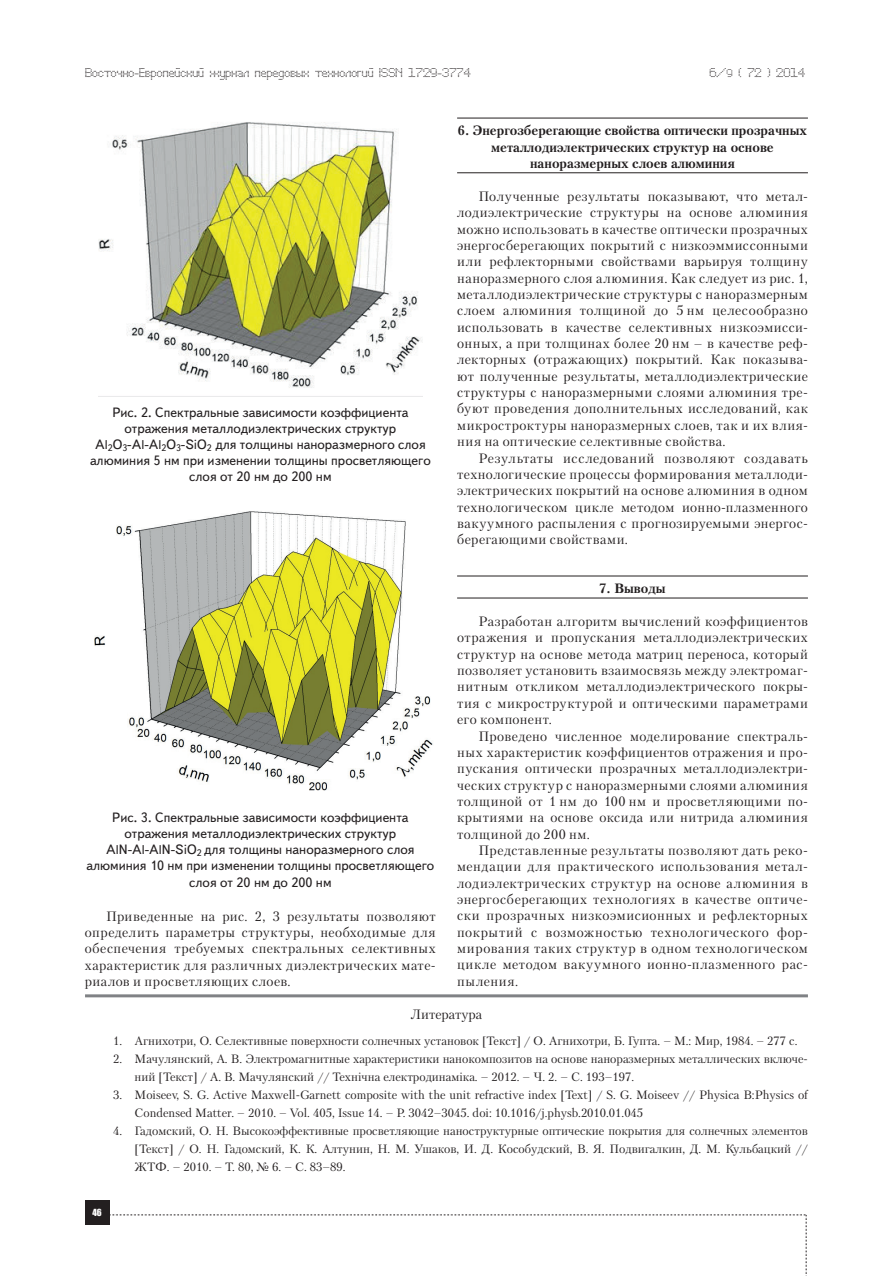
<style>
.page{position:relative;width:893px;height:1276px;background:#fff}
.page>*{position:absolute;margin:0;border:0;box-sizing:border-box;transform-origin:0 0}
.t1{font:13.5px/16.4px "Petersburg C";letter-spacing:.04em;color:#231f20;text-align:justify}
.t2{font:13.5px/16.2px "Text Book C";color:#231f20;text-align:center}
.t3{font:700 13.5px/16.4px "Petersburg C";color:#231f20;text-align:center}
.t4{font:13.5px "Petersburg C";letter-spacing:.02em;color:#231f20}
.t5{font:13.5px "Petersburg C";color:#231f20}
.t6{font:12px/18px "Petersburg C";color:#231f20}
.t7{font:12px "Perfo";letter-spacing:.015em;color:#231f20}
.t8{font:9px "Impact";color:#fff}
.s1{font-size:10.5px}
</style>
<div class="page">
<div style="left:85px;top:1200px;width:24px;height:25px;background:#231f20"></div>
<svg style="left:109px;top:1214px;width:698px;height:62px"></svg>
<hr style="left:457px;top:118px;width:351px;height:1px;background:#231f20">
<hr style="left:457px;top:172px;width:351px;height:1px;background:#231f20">
<hr style="left:457px;top:575px;width:351px;height:1px;background:#231f20">
<hr style="left:457px;top:597px;width:351px;height:1px;background:#231f20">
<img style="left:99px;top:122px;width:323px;height:275px">
<img style="left:94px;top:511px;width:339px;height:280px">
<hr style="left:85px;top:994px;width:723px;height:3px;background:#808285">
<p class="t7" style="left:85px;top:65px;width:387px">Восточно-Европейский журнал передовых технологий ISSN 1729-3774</p>
<p class="t7" style="left:709px;top:65px;width:97px">6/<span class="s1">9</span> ( 72 ) 2014</p>
<p class="t3" style="left:458px;top:122px;width:351px">6. Энергозберегающие свойства оптически прозрачных металлодиэлектрических структур на основе наноразмерных слоев алюминия</p>
<p class="t1" style="left:478px;top:188px;width:331px">Полученные результаты показывают, что метал-</p>
<p class="t1" style="left:457px;top:204px;width:352px">лодиэлектрические структуры на основе алюминия</p>
<p class="t1" style="left:457px;top:220px;width:352px">можно использовать в качестве оптически прозрачных</p>
<p class="t1" style="left:457px;top:237px;width:352px">энергосберегающих покрытий с низкоэммиссонными</p>
<p class="t1" style="left:457px;top:253px;width:352px">или рефлекторными свойствами варьируя толщину</p>
<p class="t1" style="left:457px;top:270px;width:352px">наноразмерного слоя алюминия. Как следует из рис. 1,</p>
<p class="t1" style="left:457px;top:286px;width:352px">металлодиэлектрические структуры с наноразмерным</p>
<p class="t1" style="left:457px;top:302px;width:352px">слоем алюминия толщиной до 5 нм целесообразно</p>
<p class="t1" style="left:457px;top:319px;width:352px">использовать в качестве селективных низкоэмисси-</p>
<p class="t1" style="left:457px;top:335px;width:352px">онных, а при толщинах более 20 нм – в качестве реф-</p>
<p class="t1" style="left:457px;top:351px;width:352px">лекторных (отражающих) покрытий. Как показыва-</p>
<p class="t1" style="left:457px;top:368px;width:352px">ют полученные результаты, металлодиэлектрические</p>
<p class="t1" style="left:457px;top:384px;width:352px">структуры с наноразмерными слоями алюминия тре-</p>
<p class="t1" style="left:457px;top:400px;width:352px">буют проведения дополнительных исследований, как</p>
<p class="t1" style="left:457px;top:417px;width:352px">микростроктуры наноразмерных слоев, так и их влия-</p>
<p class="t1" style="left:457px;top:433px;width:270px">ния на оптические селективные свойства.</p>
<p class="t1" style="left:478px;top:449px;width:331px">Результаты исследований позволяют создавать</p>
<p class="t1" style="left:457px;top:466px;width:352px">технологические процессы формирования металлоди-</p>
<p class="t1" style="left:457px;top:482px;width:352px">электрических покрытий на основе алюминия в одном</p>
<p class="t1" style="left:457px;top:498px;width:352px">технологическом цикле методом ионно-плазменного</p>
<p class="t1" style="left:457px;top:515px;width:352px">вакуумного распыления с прогнозируемыми энергос-</p>
<p class="t1" style="left:457px;top:531px;width:172px">берегающими свойствами.</p>
<p class="t3" style="left:599px;top:580px;width:68px">7. Выводы</p>
<p class="t1" style="left:478px;top:613px;width:331px">Разработан алгоритм вычислений коэффициентов</p>
<p class="t1" style="left:457px;top:629px;width:352px">отражения и пропускания металлодиэлектрических</p>
<p class="t1" style="left:457px;top:646px;width:352px">структур на основе метода матриц переноса, который</p>
<p class="t1" style="left:457px;top:662px;width:352px">позволяет установить взаимосвязь между электромаг-</p>
<p class="t1" style="left:457px;top:678px;width:352px">нитным откликом металлодиэлектрического покры-</p>
<p class="t1" style="left:457px;top:695px;width:352px">тия с микроструктурой и оптическими параметрами</p>
<p class="t4" style="left:457px;top:711px;width:96px">его компонент.</p>
<p class="t1" style="left:478px;top:727px;width:331px">Проведено численное моделирование спектраль-</p>
<p class="t1" style="left:457px;top:744px;width:352px">ных характеристик коэффициентов отражения и про-</p>
<p class="t1" style="left:457px;top:760px;width:352px">пускания оптически прозрачных металлодиэлектри-</p>
<p class="t1" style="left:457px;top:776px;width:352px">ческих структур с наноразмерными слоями алюминия</p>
<p class="t1" style="left:457px;top:793px;width:352px">толщиной от 1 нм до 100 нм и просветляющими по-</p>
<p class="t1" style="left:457px;top:809px;width:352px">крытиями на основе оксида или нитрида алюминия</p>
<p class="t1" style="left:457px;top:825px;width:134px">толщиной до 200 нм.</p>
<p class="t1" style="left:478px;top:842px;width:331px">Представленные результаты позволяют дать реко-</p>
<p class="t1" style="left:457px;top:858px;width:352px">мендации для практического использования метал-</p>
<p class="t1" style="left:457px;top:874px;width:352px">лодиэлектрических структур на основе алюминия в</p>
<p class="t1" style="left:457px;top:891px;width:352px">энергосберегающих технологиях в качестве оптиче-</p>
<p class="t1" style="left:457px;top:907px;width:352px">ски прозрачных низкоэмисионных и рефлекторных</p>
<p class="t1" style="left:457px;top:923px;width:352px">покрытий с возможностью технологического фор-</p>
<p class="t1" style="left:457px;top:940px;width:352px">мирования таких структур в одном технологическом</p>
<p class="t1" style="left:457px;top:956px;width:352px">цикле методом вакуумного ионно-плазменного рас-</p>
<p class="t1" style="left:457px;top:972px;width:63px">пыления.</p>
<p class="t5" style="left:411px;top:1006px;width:73px">Литература</p>
<p class="t6" style="left:113px;top:1031px;width:686px">1. Агнихотри, О. Селективные поверхности солнечных установок [Текст] / О. Агнихотри, Б. Гупта. – М.: Мир, 1984. – 277 с.</p>
<p class="t6" style="left:135px;top:1049px;width:675px;text-indent:-21px">2. Мачулянский, А. В. Электромагнитные характеристики нанокомпозитов на основе наноразмерных металлических включе&shy;ний [Текст] / А. В. Мачулянский // Технічна електродинаміка. – 2012. – Ч. 2. – С. 193–197.</p>
<p class="t6" style="left:135px;top:1085px;width:675px;text-indent:-21px">3. Moiseev, S. G. Active Maxwell-Garnett composite with the unit refractive index [Text] / S. G. Moiseev // Physica B:Physics of<br>Condensed Matter. – 2010. – Vol. 405, Issue 14. – P. 3042–3045. doi: 10.1016/j.physb.2010.01.045</p>
<p class="t6" style="left:135px;top:1121px;width:675px;text-align:justify;text-indent:-21px">4. Гадомский, О. Н. Высокоэффективные просветляющие наноструктурные оптические покрытия для солнечных элементов [Текст] / О. Н. Гадомский, К. К. Алтунин, Н. М. Ушаков, И. Д. Кособудский, В. Я. Подвигалкин, Д. М. Кульбацкий // ЖТФ. – 2010. – Т. 80, № 6. – С. 83–89.</p>
<p class="t2" style="left:90px;top:404px;width:342px">Рис. 2. Спектральные зависимости коэффициента отражения металлодиэлектрических структур Al<sub>2</sub>O<sub>3</sub>-Al-Al<sub>2</sub>O<sub>3</sub>-SiO<sub>2</sub> для толщины наноразмерного слоя алюминия 5 нм при изменении толщины просветляющего слоя от 20 нм до 200 нм</p>
<p class="t2" style="left:87px;top:809px;width:349px">Рис. 3. Спектральные зависимости коэффициента отражения металлодиэлектрических структур AlN-Al-AlN-SiO<sub>2</sub> для толщины наноразмерного слоя алюминия 10 нм при изменении толщины просветляющего слоя от 20 нм до 200 нм</p>
<p class="t1" style="left:85px;top:907px;width:352px;text-indent:21px">Приведенные на рис. 2, 3 результаты позволяют определить параметры структуры, необходимые для обеспечения требуемых спектральных селективных характеристик для различных диэлектрических мате&shy;риалов и просветляющих слоев.</p>
<p class="t8" style="left:92px;top:1205px;width:11px">46</p>
</div>
